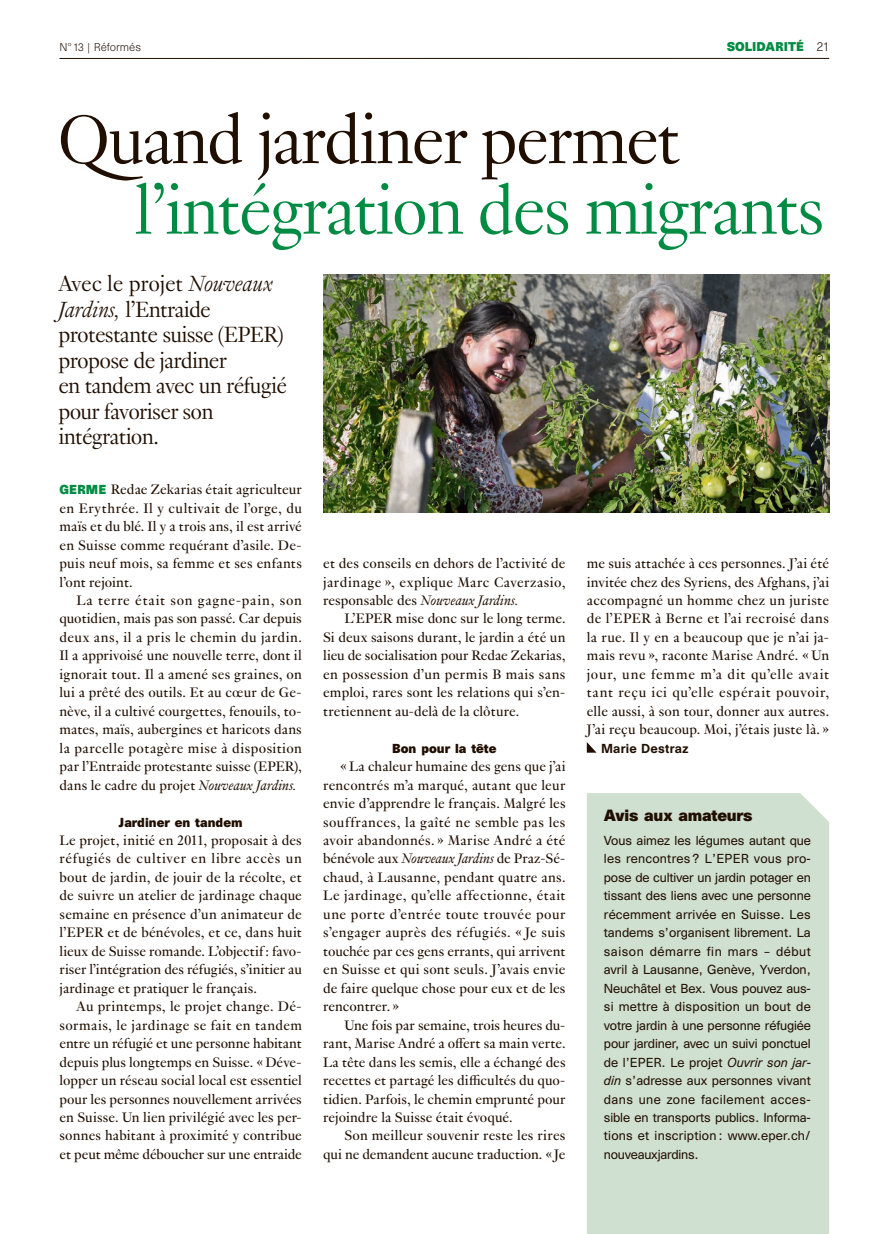
<style>
.page{position:relative;width:893px;height:1234px;background:#fff}
.page>*{position:absolute;margin:0;border:0;box-sizing:border-box;transform-origin:0 0}
.REF_Titres_indd{font:300 75px "Genath";letter-spacing:-.03em;color:#008b43}
.REF_Titres_indd-2{font:300 75px "Genath";letter-spacing:-.03em;color:#200e00}
.REF_Chapeaux_indd{font:300 24px/25.5px "Genath";letter-spacing:-.03em;color:#200e00}
.REF_Texte_indd{font:15px/18.5px "Genath";letter-spacing:.005em;color:#200e00;text-align:justify}
.REF_Titre-encadre_in{font:700 15px "Unica SB";letter-spacing:-.015em;color:#200e00}
.REF_Texte-encadre_in{font:12px/18.5px "Unica SB";letter-spacing:.02em;color:#200e00;text-align:justify}
.REF_Intertitre_indd{font:700 12px "Unica SB";color:#200e00}
.REF_Texte_indd-2{font:500 12px "Unica SB";letter-spacing:.02em;color:#200e00}
.REF_Texte_indd-3{font:700 11.7px "Unica SB";color:#008b43}
.t1{font:300 10.5px "Unica SB";color:#200e00}
.s1{font-weight:300;font-size:12px;color:#200e00}
.s2{font-style:italic}
.s3{font-family:"Unica SB";font-weight:700;font-size:12px;color:#008b43}
</style>
<div class="page">
<hr style="left:60px;top:58px;width:769px;height:1px;background:#200e00">
<svg style="left:587px;top:742px;width:9px;height:10px"></svg>
<div style="left:587px;top:793px;width:242px;height:440px;background:#cfdfd0"></div>
<img style="left:323px;top:274px;width:506px;height:238px">
<p class="t1" style="left:60px;top:41px;width:83px">N° 13 | Réformés</p>
<p class="REF_Texte_indd-3" style="left:727px;top:39px;width:104px">SOLIDARITÉ <span class="s1">21</span></p>
<p class="REF_Titres_indd-2" style="left:57px;top:86px;width:625px">Quand jardiner permet</p>
<p class="REF_Titres_indd" style="left:135px;top:157px;width:692px">l’intégration des migrants</p>
<p class="REF_Chapeaux_indd" style="left:58px;top:269px;width:216px">Avec le projet <span class="s2">Nouveaux<br>Jardins,</span> l’Entraide</p>
<p class="REF_Chapeaux_indd" style="left:58px;top:320px;width:227px">protestante suisse (EPER) propose de jardiner</p>
<p class="REF_Chapeaux_indd" style="left:58px;top:371px;width:230px">en tandem avec un réfugié pour favoriser son</p>
<p class="REF_Chapeaux_indd" style="left:58px;top:422px;width:102px">intégration.</p>
<p class="REF_Texte_indd" style="left:60px;top:479px;width:244px"><span class="s3">GERME</span> Redae Zekarias était agriculteur en Erythrée. Il y cultivait de l’orge, du maïs et du blé. Il y a trois ans, il est arrivé en Suisse comme requérant d’asile. De&shy;puis neuf mois, sa femme et ses enfants l’ont rejoint.</p>
<p class="REF_Texte_indd" style="left:60px;top:589px;width:244px;text-indent:17px">La terre était son gagne-pain, son quotidien, mais pas son passé. Car depuis deux ans, il a pris le chemin du jardin.<br>Il a apprivoisé une nouvelle terre, dont il ignorait tout. Il a amené ses graines, on lui a prêté des outils. Et au cœur de Ge&shy;nève, il a cultivé courgettes, fenouils, to&shy;mates, maïs, aubergines et haricots dans la parcelle potagère mise à disposition par l’Entraide protestante suisse (EPER), dans le cadre du projet <span class="s2">Nouveaux Jardins.</span></p>
<p class="REF_Intertitre_indd" style="left:119px;top:814px;width:125px">Jardiner en tandem</p>
<p class="REF_Texte_indd" style="left:60px;top:829px;width:244px">Le projet, initié en 2011, proposait à des réfugiés de cultiver en libre accès un bout de jardin, de jouir de la récolte, et de suivre un atelier de jardinage chaque semaine en présence d’un animateur de l’EPER et de bénévoles, et ce, dans huit lieux de Suisse romande. L’objectif : favo&shy;riser l’intégration des réfugiés, s’initier au jardinage et pratiquer le français.</p>
<p class="REF_Texte_indd" style="left:60px;top:995px;width:244px;text-indent:17px">Au printemps, le projet change. Dé&shy;sormais, le jardinage se fait en tandem entre un réfugié et une personne habitant depuis plus longtemps en Suisse. « Déve&shy;lopper un réseau social local est essentiel pour les personnes nouvellement arrivées en Suisse. Un lien privilégié avec les per&shy;sonnes habitant à proximité y contribue et peut même déboucher sur une entraide</p>
<p class="REF_Texte_indd" style="left:323px;top:553px;width:244px">et des conseils en dehors de l’activité de jardinage », explique Marc Caverzasio, responsable des <span class="s2">Nouveaux Jardins.</span></p>
<p class="REF_Texte_indd" style="left:323px;top:608px;width:244px;text-indent:21px">L’EPER mise donc sur le long terme.<br>Si deux saisons durant, le jardin a été un lieu de socialisation pour Redae Zekarias, en possession d’un permis B mais sans emploi, rares sont les relations qui s’en&shy;tretiennent au-delà de la clôture.</p>
<p class="REF_Intertitre_indd" style="left:392px;top:740px;width:106px">Bon pour la tête</p>
<p class="REF_Texte_indd" style="left:323px;top:756px;width:244px;text-indent:17px">« La chaleur humaine des gens que j’ai rencontrés m’a marqué, autant que leur envie d’apprendre le français. Malgré les souffrances, la gaîté ne semble pas les avoir abandonnés. » Marise André a été bénévole aux <span class="s2">Nouveaux Jardins</span> de Praz-Sé&shy;chaud, à Lausanne, pendant quatre ans.<br>Le jardinage, qu’elle affectionne, était une porte d’entrée toute trouvée pour s’engager auprès des réfugiés. « Je suis touchée par ces gens errants, qui arrivent en Suisse et qui sont seuls. J’avais envie de faire quelque chose pour eux et de les rencontrer. »</p>
<p class="REF_Texte_indd" style="left:323px;top:1014px;width:244px;text-indent:21px">Une fois par semaine, trois heures du&shy;rant, Marise André a offert sa main verte.<br>La tête dans les semis, elle a échangé des recettes et partagé les difficultés du quo&shy;tidien. Parfois, le chemin emprunté pour rejoindre la Suisse était évoqué.</p>
<p class="REF_Texte_indd" style="left:323px;top:1125px;width:244px;text-align:right">Son meilleur souvenir reste les rires qui ne demandent aucune traduction. « Je</p>
<p class="REF_Texte_indd" style="left:587px;top:553px;width:244px">me suis attachée à ces personnes. J’ai été invitée chez des Syriens, des Afghans, j’ai accompagné un homme chez un juriste de l’EPER à Berne et l’ai recroisé dans la rue. Il y en a beaucoup que je n’ai ja&shy;mais revu », raconte Marise André. « Un jour, une femme m’a dit qu’elle avait tant reçu ici qu’elle espérait pouvoir, elle aussi, à son tour, donner aux autres.<br>J’ai reçu beaucoup. Moi, j’étais juste là. »</p>
<p class="REF_Texte_indd-2" style="left:601px;top:740px;width:89px">Marie Destraz</p>
<p class="REF_Titre-encadre_in" style="left:604px;top:805px;width:150px">Avis aux amateurs</p>
<p class="REF_Texte-encadre_in" style="left:604px;top:831px;width:209px">Vous aimez les légumes autant que les rencontres ? L’EPER vous pro&shy;pose de cultiver un jardin potager en tissant des liens avec une personne récemment arrivée en Suisse. Les tandems s’organisent librement. La saison démarre fin mars – début avril à Lausanne, Genève, Yverdon, Neuchâtel et Bex. Vous pouvez aus&shy;si mettre à disposition un bout de votre jardin à une personne réfugiée pour jardiner, avec un suivi ponctuel de l’EPER. Le projet <span class="s2">Ouvrir son jar&shy;din</span> s’adresse aux personnes vivant dans une zone facilement acces&shy;sible en transports publics. Informa&shy;tions et inscription : www.eper.ch/ nouveauxjardins.</p>
</div>
